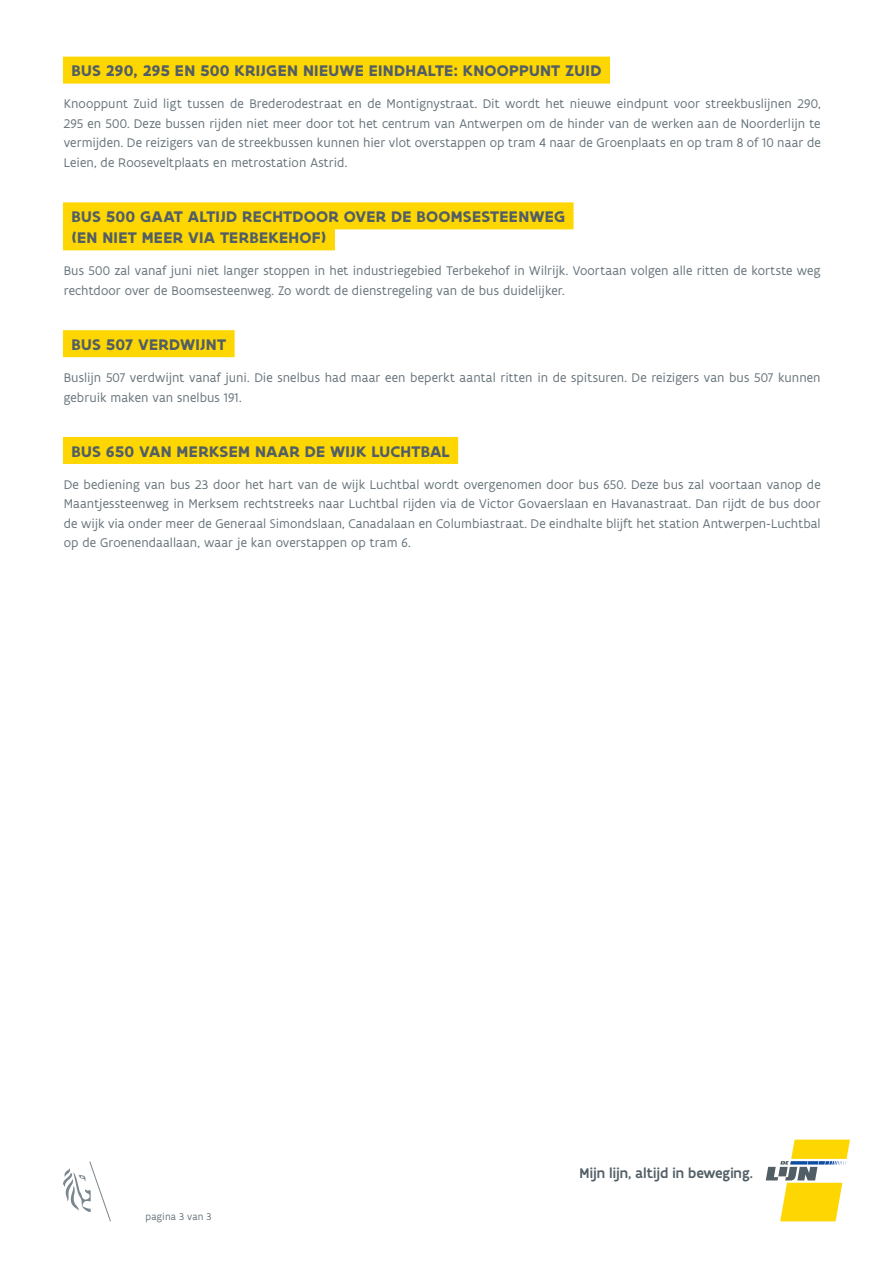
<style>
.page{position:relative;width:893px;height:1263px;background:#fff}
.page>*{position:absolute;margin:0;border:0;box-sizing:border-box;transform-origin:0 0}
.titel_gele_balk{font:700 16.5px "Flanders Art Sans";letter-spacing:.01em;color:#525e65}
.t1{font:500 15px "Flanders Art Sans";color:#525e65}
.copy{font:13.5px/19.5px "Flanders Art Sans";letter-spacing:.005em;color:#68757c;text-align:justify}
.t2{font:10.5px "Flanders Art Sans";letter-spacing:.01em;color:#68757c}
</style>
<div class="page">
<svg style="left:766px;top:1139px;width:84px;height:82px"></svg>
<svg style="left:63px;top:1161px;width:48px;height:61px"></svg>
<div style="left:63px;top:57px;width:547px;height:27px;background:#fed702"></div>
<div style="left:63px;top:202px;width:511px;height:27px;background:#fed702"></div>
<div style="left:63px;top:223px;width:272px;height:27px;background:#fed702"></div>
<div style="left:63px;top:330px;width:172px;height:27px;background:#fed702"></div>
<div style="left:63px;top:437px;width:395px;height:27px;background:#fed702"></div>
<p class="titel_gele_balk" style="left:71px;top:60px;width:531px">BUS 290, 295 EN 500 KRIJGEN NIEUWE EINDHALTE: KNOOPPUNT ZUID</p>
<p class="copy" style="left:64px;top:94px;width:758px">Knooppunt Zuid ligt tussen de Brederodestraat en de Montignystraat. Dit wordt het nieuwe eindpunt voor streekbuslijnen 290, 295 en 500. Deze bussen rijden niet meer door tot het centrum van Antwerpen om de hinder van de werken aan de Noorderlijn te vermijden. De reizigers van de streekbussen kunnen hier vlot overstappen op tram 4 naar de Groenplaats en op tram 8 of 10 naar de Leien, de Rooseveltplaats en metrostation Astrid.</p>
<p class="titel_gele_balk" style="left:71px;top:206px;width:495px">BUS 500 GAAT ALTIJD RECHTDOOR OVER DE BOOMSESTEENWEG</p>
<p class="titel_gele_balk" style="left:71px;top:227px;width:256px">(EN NIET MEER VIA TERBEKEHOF)</p>
<p class="copy" style="left:64px;top:261px;width:758px">Bus 500 zal vanaf juni niet langer stoppen in het industriegebied Terbekehof in Wilrijk. Voortaan volgen alle ritten de kortste weg rechtdoor over de Boomsesteenweg. Zo wordt de dienstregeling van de bus duidelijker.</p>
<p class="titel_gele_balk" style="left:71px;top:334px;width:156px">BUS 507 VERDWIJNT</p>
<p class="copy" style="left:64px;top:368px;width:758px">Buslijn 507 verdwijnt vanaf juni. Die snelbus had maar een beperkt aantal ritten in de spitsuren. De reizigers van bus 507 kunnen gebruik maken van snelbus 191.</p>
<p class="titel_gele_balk" style="left:71px;top:441px;width:380px">BUS 650 VAN MERKSEM NAAR DE WIJK LUCHTBAL</p>
<p class="copy" style="left:64px;top:475px;width:758px">De bediening van bus 23 door het hart van de wijk Luchtbal wordt overgenomen door bus 650. Deze bus zal voortaan vanop de Maantjessteenweg in Merksem rechtstreeks naar Luchtbal rijden via de Victor Govaerslaan en Havanastraat. Dan rijdt de bus door de wijk via onder meer de Generaal Simondslaan, Canadalaan en Columbiastraat. De eindhalte blijft het station Antwerpen-Luchtbal op de Groenendaallaan, waar je kan overstappen op tram 6.</p>
<p class="t2" style="left:146px;top:1210px;width:67px">pagina 3 van 3</p>
<p class="t1" style="left:580px;top:1163px;width:175px">Mijn lijn, altijd in beweging.</p>
</div>
